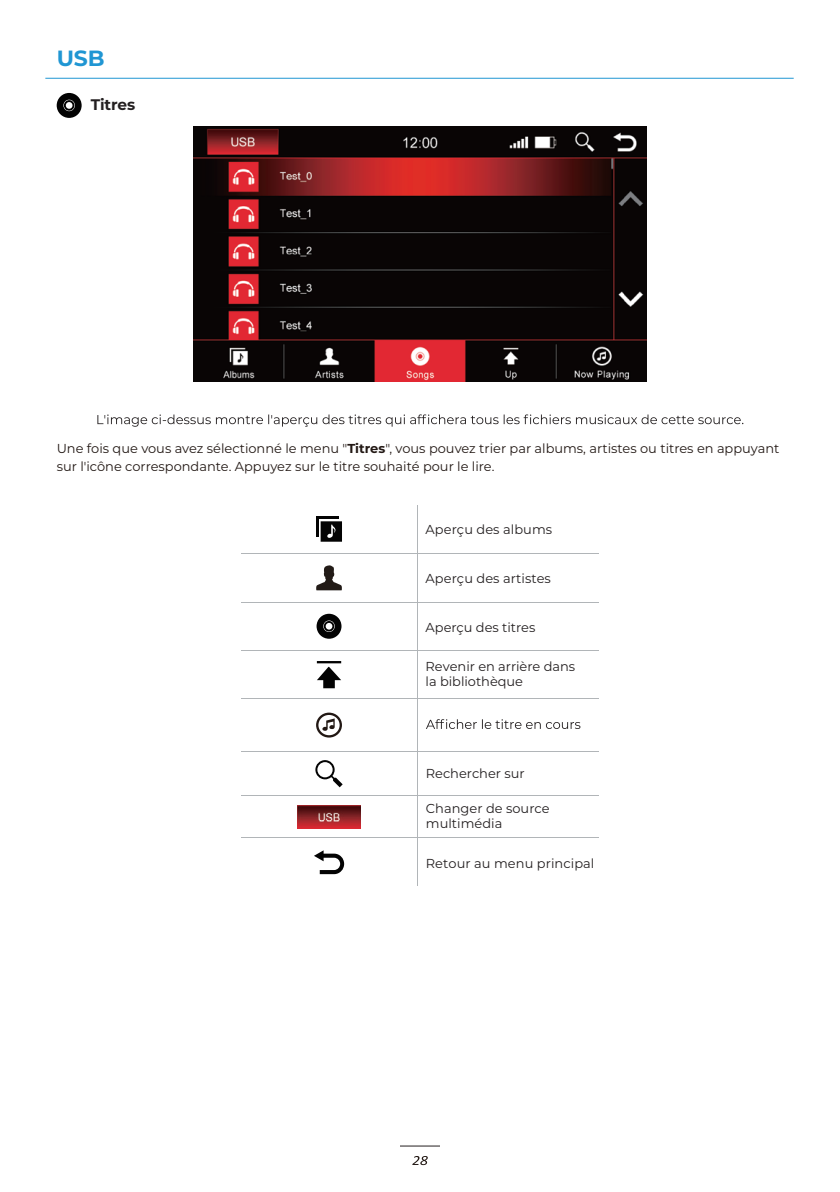
<style>
.page{position:relative;width:840px;height:1192px;background:#fff}
.page>*{position:absolute;margin:0;border:0;box-sizing:border-box;transform-origin:0 0}
.t1{font:700 22px "Montserrat";color:#2096d3}
.t2{font:700 15.4px "Montserrat";letter-spacing:-.005em;color:#231f20}
.t3{font:13px/18px "Montserrat";color:#221814}
.t4{font:13px/15.6px "Montserrat";letter-spacing:.005em;color:#231f20}
.s1{font-weight:700}
</style>
<div class="page">
<svg style="left:97px;top:414px;width:646px;height:13px"></svg>
<img style="left:193px;top:126px;width:454px;height:255px">
<svg style="left:57px;top:93px;width:25px;height:25px"></svg>
<hr style="left:45px;top:78px;width:749px;height:1px;background:#2096d3">
<hr style="left:417px;top:505px;width:1px;height:48px;background:#b1b5b8">
<hr style="left:241px;top:553px;width:176px;height:1px;background:#b1b5b8">
<hr style="left:418px;top:553px;width:181px;height:1px;background:#b1b5b8">
<hr style="left:417px;top:554px;width:1px;height:47px;background:#b1b5b8">
<hr style="left:241px;top:601px;width:176px;height:1px;background:#b1b5b8">
<hr style="left:418px;top:601px;width:181px;height:1px;background:#b1b5b8">
<hr style="left:417px;top:602px;width:1px;height:47px;background:#b1b5b8">
<hr style="left:241px;top:649px;width:176px;height:1px;background:#b1b5b8">
<hr style="left:418px;top:649px;width:181px;height:1px;background:#b1b5b8">
<hr style="left:417px;top:650px;width:1px;height:48px;background:#b1b5b8">
<hr style="left:241px;top:698px;width:176px;height:1px;background:#b1b5b8">
<hr style="left:418px;top:698px;width:181px;height:1px;background:#b1b5b8">
<hr style="left:417px;top:699px;width:1px;height:51px;background:#b1b5b8">
<hr style="left:241px;top:750px;width:176px;height:1px;background:#b1b5b8">
<hr style="left:418px;top:750px;width:181px;height:1px;background:#b1b5b8">
<hr style="left:417px;top:751px;width:1px;height:44px;background:#b1b5b8">
<hr style="left:241px;top:795px;width:176px;height:1px;background:#b1b5b8">
<hr style="left:418px;top:795px;width:181px;height:1px;background:#b1b5b8">
<hr style="left:417px;top:796px;width:1px;height:41px;background:#b1b5b8">
<hr style="left:241px;top:837px;width:176px;height:1px;background:#b1b5b8">
<hr style="left:418px;top:837px;width:181px;height:1px;background:#b1b5b8">
<hr style="left:417px;top:838px;width:1px;height:48px;background:#b1b5b8">
<svg style="left:316px;top:565px;width:26px;height:25px"></svg>
<svg style="left:317px;top:661px;width:24px;height:27px"></svg>
<svg style="left:317px;top:613px;width:25px;height:25px"></svg>
<svg style="left:321px;top:521px;width:21px;height:20px"></svg>
<hr style="left:316px;top:516px;width:2px;height:21px;background:#030303">
<hr style="left:318px;top:516px;width:20px;height:2px;background:#030303">
<svg style="left:426px;top:719px;width:154px;height:9px"></svg>
<svg style="left:314px;top:850px;width:30px;height:24px"></svg>
<img style="left:298px;top:805px;width:63px;height:23px">
<svg style="left:315px;top:760px;width:28px;height:27px"></svg>
<svg style="left:316px;top:712px;width:26px;height:25px"></svg>
<hr style="left:400px;top:1145px;width:40px;height:1px;background:#231f20">
<svg style="left:412px;top:1156px;width:16px;height:8px"></svg>
<h1 class="t1" style="left:57px;top:42px;width:50px">USB</h1>
<p class="t2" style="left:91px;top:93px;width:46px">Titres</p>
<p class="t3" style="left:57px;top:439px;width:724px">Une fois que vous avez sélectionné le menu "<span class="s1">Titres</span>", vous pouvez trier par albums, artistes ou titres en appuyant sur l'icône correspondante. Appuyez sur le titre souhaité pour le lire.</p>
<p class="t4" style="left:426px;top:520px;width:128px">Aperçu des albums</p>
<p class="t4" style="left:426px;top:570px;width:127px">Aperçu des artistes</p>
<p class="t4" style="left:426px;top:618px;width:111px">Aperçu des titres</p>
<p class="t4" style="left:426px;top:657px;width:151px">Revenir en arrière dans la bibliothèque</p>
<p class="t4" style="left:426px;top:764px;width:100px">Rechercher sur</p>
<p class="t4" style="left:426px;top:799px;width:125px">Changer de source multimédia</p>
<p class="t4" style="left:426px;top:854px;width:170px">Retour au menu principal</p>
</div>
